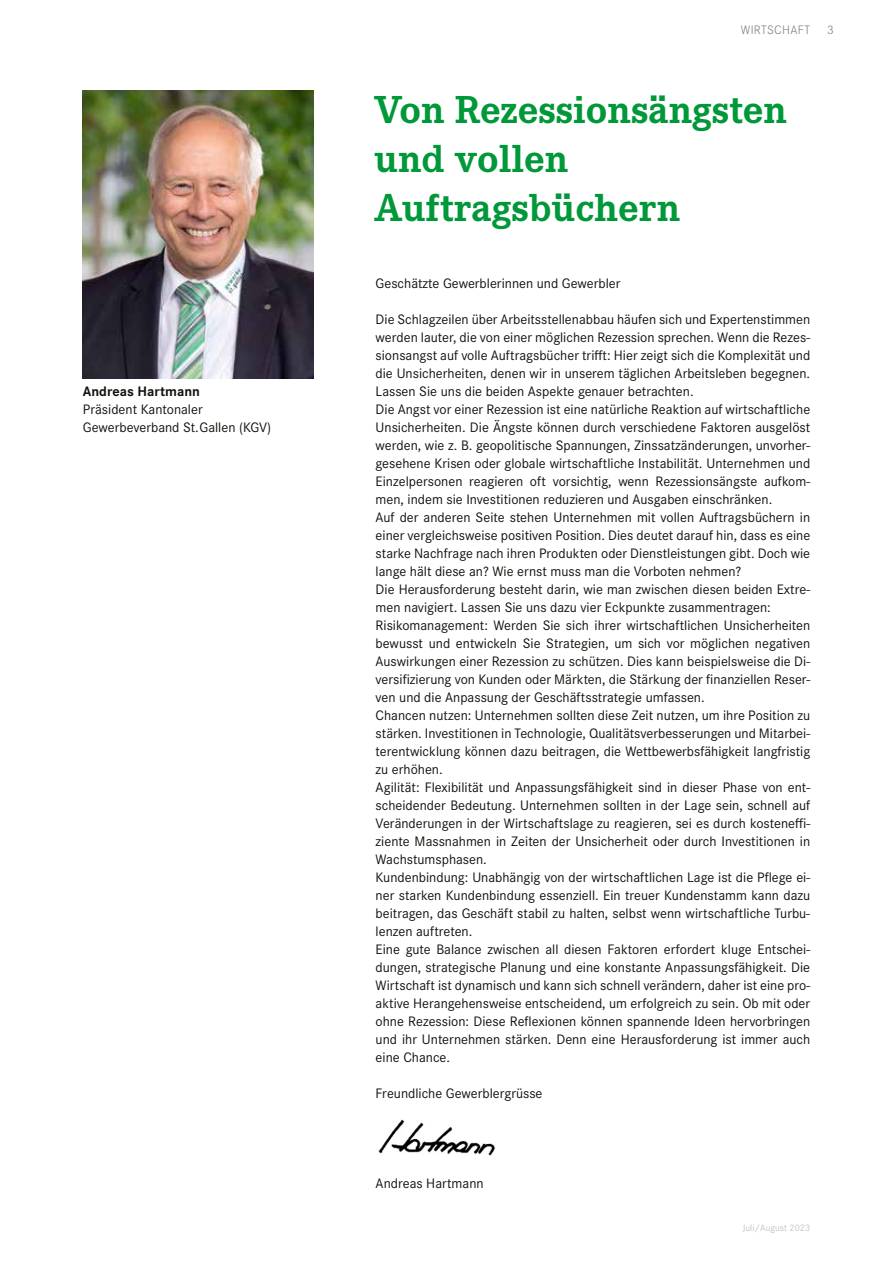
<style>
.page{position:relative;width:893px;height:1263px;background:#fff}
.page>*{position:absolute;margin:0;border:0;box-sizing:border-box;transform-origin:0 0}
.t1{font:700 40.5px/48.6px "Corporate E";color:#009839}
.t2{font:14.25px/18px "Corporate S";color:#12120d}
.t3{font:700 14.25px "Corporate S";color:#12120d}
.t4{font:300 12.75px "Corporate S";letter-spacing:.025em;color:#7b7d7c}
.t5{font:300 9.75px "Corporate S";letter-spacing:.01em;color:#b4b5b5}
</style>
<div class="page">
<img style="left:83px;top:90px;width:230px;height:288px">
<img style="left:378px;top:1119px;width:117px;height:37px">
<p class="t3" style="left:83px;top:381px;width:119px">Andreas Hartmann</p>
<p class="t2" style="left:83px;top:400px;width:190px">Präsident Kantonaler<br>Gewerbeverband St. Gallen (KGV)</p>
<p class="t4" style="left:741px;top:22px;width:71px">WIRTSCHAFT</p>
<p class="t4" style="left:827px;top:22px;width:8px">3</p>
<h1 class="t1" style="left:374px;top:84px;width:414px">Von Rezessionsängsten und vollen<br>Auftragsbüchern</h1>
<p class="t2" style="left:376px;top:274px;width:246px">Geschätzte Gewerblerinnen und Gewerbler</p>
<p class="t2" style="left:376px;top:310px;width:436px">Die Schlagzeilen über Arbeitsstellenabbau häufen sich und Expertenstimmen werden lauter, die von einer möglichen Rezession sprechen. Wenn die Rezes&shy;sionsangst auf volle Auftragsbücher trifft: Hier zeigt sich die Komplexität und die Unsicherheiten, denen wir in unserem täglichen Arbeitsleben begegnen.<br>Lassen Sie uns die beiden Aspekte genauer betrachten.<br>Die Angst vor einer Rezession ist eine natürliche Reaktion auf wirtschaftliche Unsicherheiten. Die Ängste können durch verschiedene Faktoren ausgelöst werden, wie z. B. geopolitische Spannungen, Zinssatzänderungen, unvorher&shy;gesehene Krisen oder globale wirtschaftliche Instabilität. Unternehmen und Einzelpersonen reagieren oft vorsichtig, wenn Rezessionsängste aufkom&shy;men, indem sie Investitionen reduzieren und Ausgaben einschränken.<br>Auf der anderen Seite stehen Unternehmen mit vollen Auftragsbüchern in einer vergleichsweise positiven Position. Dies deutet darauf hin, dass es eine starke Nachfrage nach ihren Produkten oder Dienstleistungen gibt. Doch wie lange hält diese an? Wie ernst muss man die Vorboten nehmen?<br>Die Herausforderung besteht darin, wie man zwischen diesen beiden Extre&shy;men navigiert. Lassen Sie uns dazu vier Eckpunkte zusammentragen:<br>Risikomanagement: Werden Sie sich ihrer wirtschaftlichen Unsicherheiten bewusst und entwickeln Sie Strategien, um sich vor möglichen negativen Auswirkungen einer Rezession zu schützen. Dies kann beispielsweise die Di&shy;versifizierung von Kunden oder Märkten, die Stärkung der finanziellen Reser&shy;ven und die Anpassung der Geschäftsstrategie umfassen.<br>Chancen nutzen: Unternehmen sollten diese Zeit nutzen, um ihre Position zu stärken. Investitionen in Technologie, Qualitätsverbesserungen und Mitarbei&shy;terentwicklung können dazu beitragen, die Wettbewerbsfähigkeit langfristig zu erhöhen.<br>Agilität: Flexibilität und Anpassungsfähigkeit sind in dieser Phase von ent&shy;scheidender Bedeutung. Unternehmen sollten in der Lage sein, schnell auf Veränderungen in der Wirtschaftslage zu reagieren, sei es durch kosteneffi&shy;ziente Massnahmen in Zeiten der Unsicherheit oder durch Investitionen in Wachstumsphasen.<br>Kundenbindung: Unabhängig von der wirtschaftlichen Lage ist die Pflege ei&shy;ner starken Kundenbindung essenziell. Ein treuer Kundenstamm kann dazu beitragen, das Geschäft stabil zu halten, selbst wenn wirtschaftliche Turbu&shy;lenzen auftreten.<br>Eine gute Balance zwischen all diesen Faktoren erfordert kluge Entschei&shy;dungen, strategische Planung und eine konstante Anpassungsfähigkeit. Die Wirtschaft ist dynamisch und kann sich schnell verändern, daher ist eine pro&shy;aktive Herangehensweise entscheidend, um erfolgreich zu sein. Ob mit oder ohne Rezession: Diese Reflexionen können spannende Ideen hervorbringen und ihr Unternehmen stärken. Denn eine Herausforderung ist immer auch eine Chance.</p>
<p class="t2" style="left:376px;top:1084px;width:168px">Freundliche Gewerblergrüsse</p>
<p class="t2" style="left:376px;top:1174px;width:110px">Andreas Hartmann</p>
<p class="t5" style="left:743px;top:1222px;width:69px">Juli/August 2023</p>
</div>
